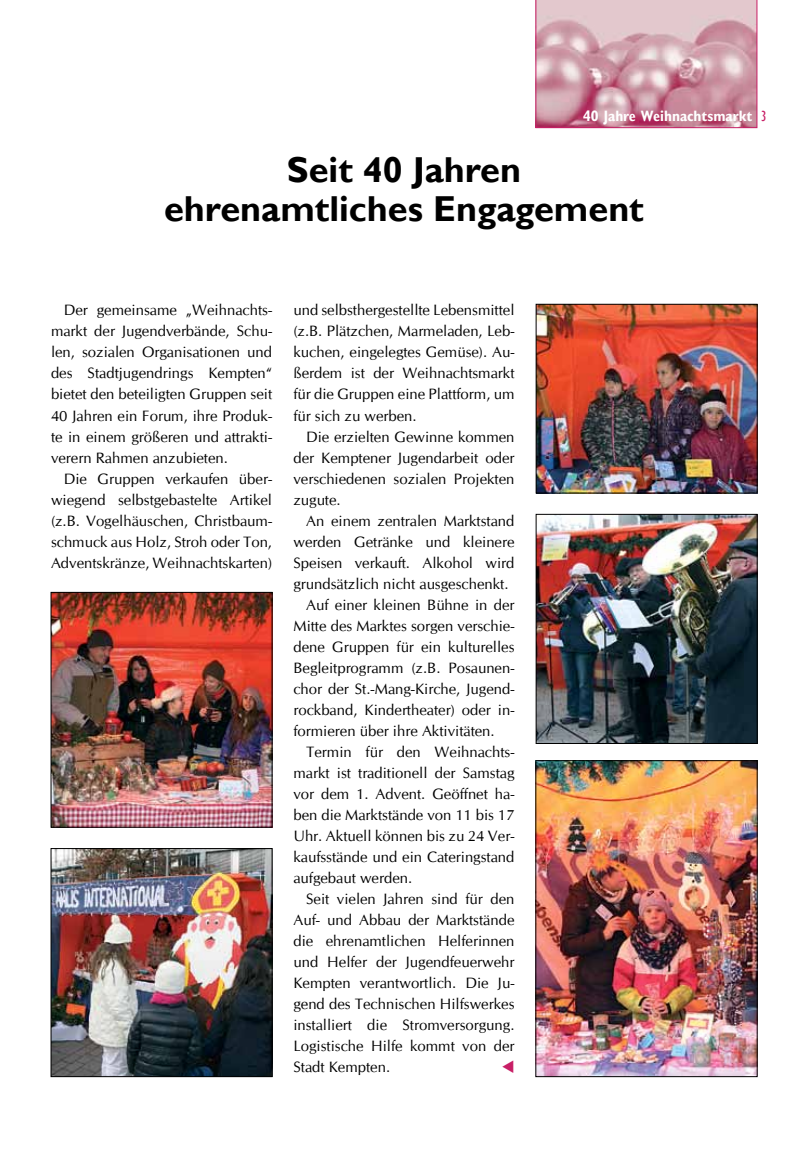
<style>
.page{position:relative;width:808px;height:1149px;background:#fff}
.page>*{position:absolute;margin:0;border:0;box-sizing:border-box;transform-origin:0 0}
.t1{font:700 36px/39px "Gill Sans";color:#000;text-align:center}
.t2{font:15px/21px "CG Omega";color:#000;text-align:justify}
.t3{font:700 condensed 15px "Gill Sans";color:#fff}
.s1{font-weight:400;color:#c81f66}
</style>
<div class="page">
<svg style="left:536px;top:0;width:221px;height:128px;background:#d1a0ad"></svg>
<img style="left:538px;top:306px;width:217px;height:185px">
<div style="left:536px;top:304px;width:221px;height:189px;border:1px solid #000"></div>
<img style="left:538px;top:516px;width:217px;height:225px">
<div style="left:536px;top:514px;width:221px;height:229px;border:1px solid #000"></div>
<img style="left:538px;top:762px;width:217px;height:312px">
<div style="left:536px;top:760px;width:221px;height:316px;border:1px solid #000"></div>
<img style="left:53px;top:594px;width:217px;height:231px">
<div style="left:51px;top:592px;width:221px;height:235px;border:1px solid #000"></div>
<img style="left:53px;top:850px;width:217px;height:224px">
<div style="left:51px;top:848px;width:221px;height:228px;border:1px solid #000"></div>
<p class="t3" style="left:583px;top:107px;width:185px">40 Jahre Weihnachtsmarkt <span class="s1">3</span></p>
<h1 class="t1" style="left:164px;top:152px;width:481px">Seit 40 Jahren ehrenamtliches Engagement</h1>
<p class="t2" style="left:51px;top:300px;width:223px;text-indent:13px">Der gemeinsame „Weihnachts&shy;markt der Jugendverbände, Schu&shy;len, sozialen Organisationen und des Stadtjugendrings Kempten“ bietet den beteiligten Gruppen seit 40 Jahren ein Forum, ihre Produk&shy;te in einem größeren und attrakti&shy;verern Rahmen anzubieten.</p>
<p class="t2" style="left:51px;top:468px;width:223px;text-indent:13px">Die Gruppen verkaufen über&shy;wiegend selbstgebastelte Artikel (z.B. Vogelhäuschen, Christbaum&shy;schmuck aus Holz, Stroh oder Ton, Adventskränze, Weihnachtskarten)</p>
<p class="t2" style="left:293px;top:300px;width:223px">und selbsthergestellte Lebensmittel (z.B. Plätzchen, Marmeladen, Leb&shy;kuchen, eingelegtes Gemüse). Au&shy;ßerdem ist der Weihnachtsmarkt für die Gruppen eine Plattform, um für sich zu werben.</p>
<p class="t2" style="left:293px;top:426px;width:223px;text-indent:13px">Die erzielten Gewinne kommen der Kemptener Jugendarbeit oder verschiedenen sozialen Projekten zugute.</p>
<p class="t2" style="left:306px;top:510px;width:210px">An einem zentralen Marktstand</p>
<p class="t2" style="left:293px;top:531px;width:223px">werden Getränke und kleinere</p>
<p class="t2" style="left:293px;top:552px;width:223px">Speisen verkauft. Alkohol wird</p>
<p class="t2" style="left:293px;top:573px;width:217px">grundsätzlich nicht ausgeschenkt.</p>
<p class="t2" style="left:306px;top:594px;width:210px">Auf einer kleinen Bühne in der</p>
<p class="t2" style="left:293px;top:615px;width:223px">Mitte des Marktes sorgen verschie-</p>
<p class="t2" style="left:293px;top:636px;width:223px">dene Gruppen für ein kulturelles</p>
<p class="t2" style="left:293px;top:657px;width:223px">Begleitprogramm (z.B. Posaunen-</p>
<p class="t2" style="left:293px;top:678px;width:223px">chor der St.-Mang-Kirche, Jugend-</p>
<p class="t2" style="left:293px;top:699px;width:223px">rockband, Kindertheater) oder in-</p>
<p class="t2" style="left:293px;top:720px;width:203px">formieren über ihre Aktivitäten.</p>
<p class="t2" style="left:306px;top:741px;width:210px">Termin für den Weihnachts-</p>
<p class="t2" style="left:293px;top:762px;width:223px">markt ist traditionell der Samstag</p>
<p class="t2" style="left:293px;top:783px;width:223px">vor dem 1. Advent. Geöffnet ha-</p>
<p class="t2" style="left:293px;top:804px;width:223px">ben die Marktstände von 11 bis 17</p>
<p class="t2" style="left:293px;top:825px;width:223px">Uhr. Aktuell können bis zu 24 Ver-</p>
<p class="t2" style="left:293px;top:846px;width:223px">kaufsstände und ein Cateringstand</p>
<p class="t2" style="left:293px;top:867px;width:120px">aufgebaut werden.</p>
<p class="t2" style="left:306px;top:888px;width:210px">Seit vielen Jahren sind für den</p>
<p class="t2" style="left:293px;top:909px;width:223px">Auf- und Abbau der Marktstände</p>
<p class="t2" style="left:293px;top:930px;width:223px">die ehrenamtlichen Helferinnen</p>
<p class="t2" style="left:293px;top:951px;width:223px">und Helfer der Jugendfeuerwehr</p>
<p class="t2" style="left:293px;top:972px;width:223px">Kempten verantwortlich. Die Ju-</p>
<p class="t2" style="left:293px;top:993px;width:223px">gend des Technischen Hilfswerkes</p>
<p class="t2" style="left:293px;top:1014px;width:223px">installiert die Stromversorgung.</p>
<p class="t2" style="left:293px;top:1035px;width:223px">Logistische Hilfe kommt von der</p>
<p class="t2" style="left:293px;top:1056px;width:98px">Stadt Kempten.</p>
</div>
